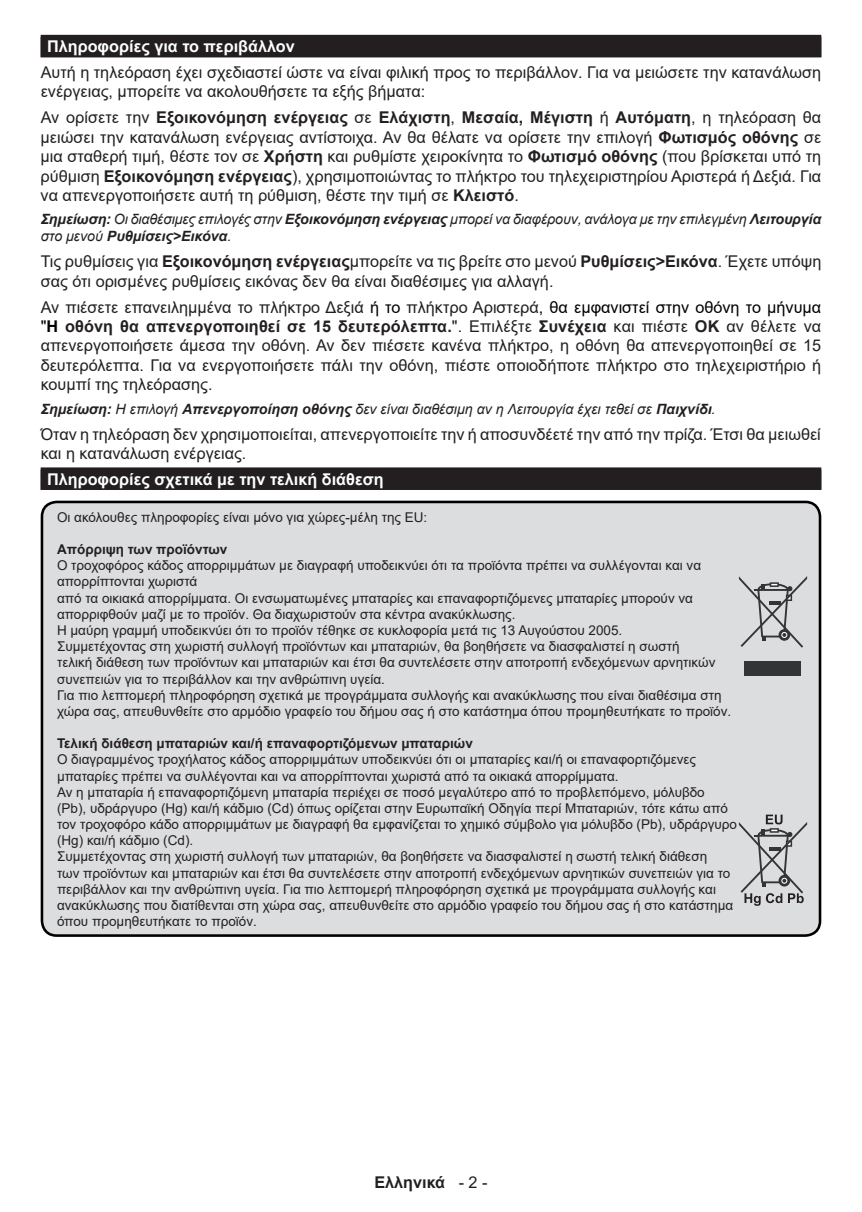
<style>
.page{position:relative;width:862px;height:1212px;background:#fff}
.page>*{position:absolute;margin:0;border:0;box-sizing:border-box;transform-origin:0 0}
.t1{font:16.2px/19.3px "Arial";color:#231f20}
.t2{font:700 16.2px "Arial";color:#fff}
.t3{font:700 16.2px "Arial";color:#231f20}
.t4{font:italic 14.17px/17.1px "Arial";letter-spacing:-.005em;color:#231f20}
.t5{font:13.5px/16.2px "Arial";color:#231f20}
.t6{font:700 13.5px "Arial";color:#231f20}
.s1{font-weight:700}
.s2{color:#000001}
.s3{font-weight:700;color:#000001}
.s4{font-weight:400}
</style>
<div class="page">
<div style="left:41px;top:35px;width:779px;height:22px;background:#231f20"></div>
<div style="left:41px;top:467px;width:779px;height:23px;background:#231f20"></div>
<div style="left:42px;top:502px;width:777px;height:433px;background:#dcdddf;border-radius:15px"></div>
<div style="left:41px;top:501px;width:779px;height:436px;border:3px solid #000001;border-radius:15px"></div>
<svg style="left:738px;top:576px;width:68px;height:72px"></svg>
<div style="left:743px;top:662px;width:57px;height:14px;background:#323436"></div>
<svg style="left:738px;top:814px;width:68px;height:92px"></svg>
<p class="t2" style="left:47px;top:35px;width:249px">Πληροφορίες για το περιβάλλον</p>
<p class="t1" style="left:41px;top:63px;width:781px">Αυτή η τηλεόραση έχει σχεδιαστεί ώστε να είναι φιλική προς το περιβάλλον. Για να μειώσετε την κατανάλωση ενέργειας, μπορείτε να ακολουθήσετε τα εξής βήματα:</p>
<p class="t1" style="left:41px;top:108px;width:781px;text-align:justify">Αν ορίσετε την <span class="s1">Εξοικονόμηση ενέργειας</span> σε <span class="s1">Ελάχιστη</span>, <span class="s1">Μεσαία, Μέγιστη</span> ή <span class="s1">Αυτόματη</span>, η τηλεόραση θα μειώσει την κατανάλωση ενέργειας αντίστοιχα. Αν θα θέλατε να ορίσετε την επιλογή <span class="s1">Φωτισμός οθόνης</span> σε μια σταθερή τιμή, θέστε τον σε <span class="s1">Χρήστη</span> και ρυθμίστε χειροκίνητα το <span class="s1">Φωτισμό οθόνης</span> (που βρίσκεται υπό τη ρύθμιση <span class="s1">Εξοικονόμηση ενέργειας</span>), χρησιμοποιώντας το πλήκτρο του τηλεχειριστηρίου Αριστερά ή Δεξιά. Για να απενεργοποιήσετε αυτή τη ρύθμιση, θέστε την τιμή σε <span class="s1">Κλειστό</span>.</p>
<p class="t4" style="left:41px;top:211px;width:781px"><span class="s1">Σημείωση:</span> Οι διαθέσιμες επιλογές στην <span class="s1">Εξοικονόμηση ενέργειας</span> μπορεί να διαφέρουν, ανάλογα με την επιλεγμένη <span class="s1">Λειτουργία </span>στο μενού <span class="s1">Ρυθμίσεις&gt;Εικόνα</span>.</p>
<p class="t1" style="left:41px;top:252px;width:781px">Τις ρυθμίσεις για <span class="s1">Εξοικονόμηση ενέργειας</span>μπορείτε να τις βρείτε στο μενού <span class="s1">Ρυθμίσεις&gt;Εικόνα</span>. Έχετε υπόψη σας ότι ορισμένες ρυθμίσεις εικόνας δεν θα είναι διαθέσιμες για αλλαγή.</p>
<p class="t1" style="left:41px;top:297px;width:781px;text-align:justify">Αν πιέσετε επανειλημμένα το πλήκτρο Δεξιά <span class="s2">ή το</span> πλήκτρο Αριστερά<span class="s2">, θα εμφανιστεί στην οθόνη το μήνυμα "</span><span class="s3">Η</span> <span class="s1">οθόνη θα απενεργοποιηθεί σε 15 δευτερόλεπτα.</span>". Επιλέξτε <span class="s1">Συνέχεια</span> και πιέστε <span class="s1">OK</span> αν θέλετε να απενεργοποιήσετε άμεσα την οθόνη. Αν δεν πιέσετε κανένα πλήκτρο, η οθόνη θα απενεργοποιηθεί σε 15 δευτερόλεπτα. Για να ενεργοποιήσετε πάλι την οθόνη, πιέστε οποιοδήποτε πλήκτρο στο τηλεχειριστήριο ή κουμπί της τηλεόρασης.</p>
<p class="t4" style="left:41px;top:400px;width:676px"><span class="s1">Σημείωση:</span> Η επιλογή <span class="s1">Απενεργοποίηση οθόνης</span> δεν είναι διαθέσιμη αν η Λειτουργία έχει τεθεί σε <span class="s1">Παιχνίδι</span>.</p>
<p class="t1" style="left:41px;top:424px;width:781px">Όταν η τηλεόραση δεν χρησιμοποιείται, απενεργοποιείτε την ή αποσυνδέετέ την από την πρίζα. Έτσι θα μειωθεί και η κατανάλωση ενέργειας.</p>
<p class="t2" style="left:47px;top:468px;width:338px">Πληροφορίες σχετικά με την τελική διάθεση</p>
<p class="t5" style="left:57px;top:509px;width:371px">Οι ακόλουθες πληροφορίες είναι μόνο για χώρες-μέλη της EU:</p>
<p class="t6" style="left:57px;top:540px;width:172px">Απόρριψη των προϊόντων</p>
<p class="t5" style="left:57px;top:557px;width:675px">Ο τροχοφόρος κάδος απορριμμάτων με διαγραφή υποδεικνύει ότι τα προϊόντα πρέπει να συλλέγονται και να απορρίπτονται χωριστά<br>από τα οικιακά απορρίμματα. Οι ενσωματωμένες μπαταρίες και επαναφορτιζόμενες μπαταρίες μπορούν να απορριφθούν μαζί με το προϊόν. Θα διαχωριστούν στα κέντρα ανακύκλωσης.<br>Η μαύρη γραμμή υποδεικνύει ότι το προϊόν τέθηκε σε κυκλοφορία μετά τις 13 Αυγούστου 2005.<br>Συμμετέχοντας στη χωριστή συλλογή προϊόντων και μπαταριών, θα βοηθήσετε να διασφαλιστεί η σωστή<br>τελική διάθεση των προϊόντων και μπαταριών και έτσι θα συντελέσετε στην αποτροπή ενδεχόμενων αρνητικών συνεπειών για το περιβάλλον και την ανθρώπινη υγεία.<br>Για πιο λεπτομερή πληροφόρηση σχετικά με προγράμματα συλλογής και ανακύκλωσης που είναι διαθέσιμα στη χώρα σας, απευθυνθείτε στο αρμόδιο γραφείο του δήμου σας ή στο κατάστημα όπου προμηθευτήκατε το προϊόν.</p>
<p class="t6" style="left:57px;top:734px;width:417px">Τελική διάθεση μπαταριών και/ή επαναφορτιζόμενων μπαταριών</p>
<p class="t5" style="left:57px;top:751px;width:681px">Ο διαγραμμένος τροχήλατος κάδος απορριμμάτων υποδεικνύει ότι οι μπαταρίες και/ή οι επαναφορτιζόμενες μπαταρίες πρέπει να συλλέγονται και να απορρίπτονται χωριστά από τα οικιακά απορρίμματα.<br>Αν η μπαταρία ή επαναφορτιζόμενη μπαταρία περιέχει σε ποσό μεγαλύτερο από το προβλεπόμενο, μόλυβδο (Pb), υδράργυρο (Hg) και/ή κάδμιο (Cd) όπως ορίζεται στην Ευρωπαϊκή Οδηγία περί Μπαταριών, τότε κάτω από τον τροχοφόρο κάδο απορριμμάτων με διαγραφή θα εμφανίζεται το χημικό σύμβολο για μόλυβδο (Pb), υδράργυρο (Hg) και/ή κάδμιο (Cd).<br>Συμμετέχοντας στη χωριστή συλλογή των μπαταριών, θα βοηθήσετε να διασφαλιστεί η σωστή τελική διάθεση<br>των προϊόντων και μπαταριών και έτσι θα συντελέσετε στην αποτροπή ενδεχόμενων αρνητικών συνεπειών για το περιβάλλον και την ανθρώπινη υγεία. Για πιο λεπτομερή πληροφόρηση σχετικά με προγράμματα συλλογής και ανακύκλωσης που διατίθενται στη χώρα σας, απευθυνθείτε στο αρμόδιο γραφείο του δήμου σας ή στο κατάστημα όπου προμηθευτήκατε το προϊόν.</p>
<p class="t3" style="left:374px;top:1171px;width:115px">Ελληνικά <span class="s4">- 2 -</span></p>
</div>
